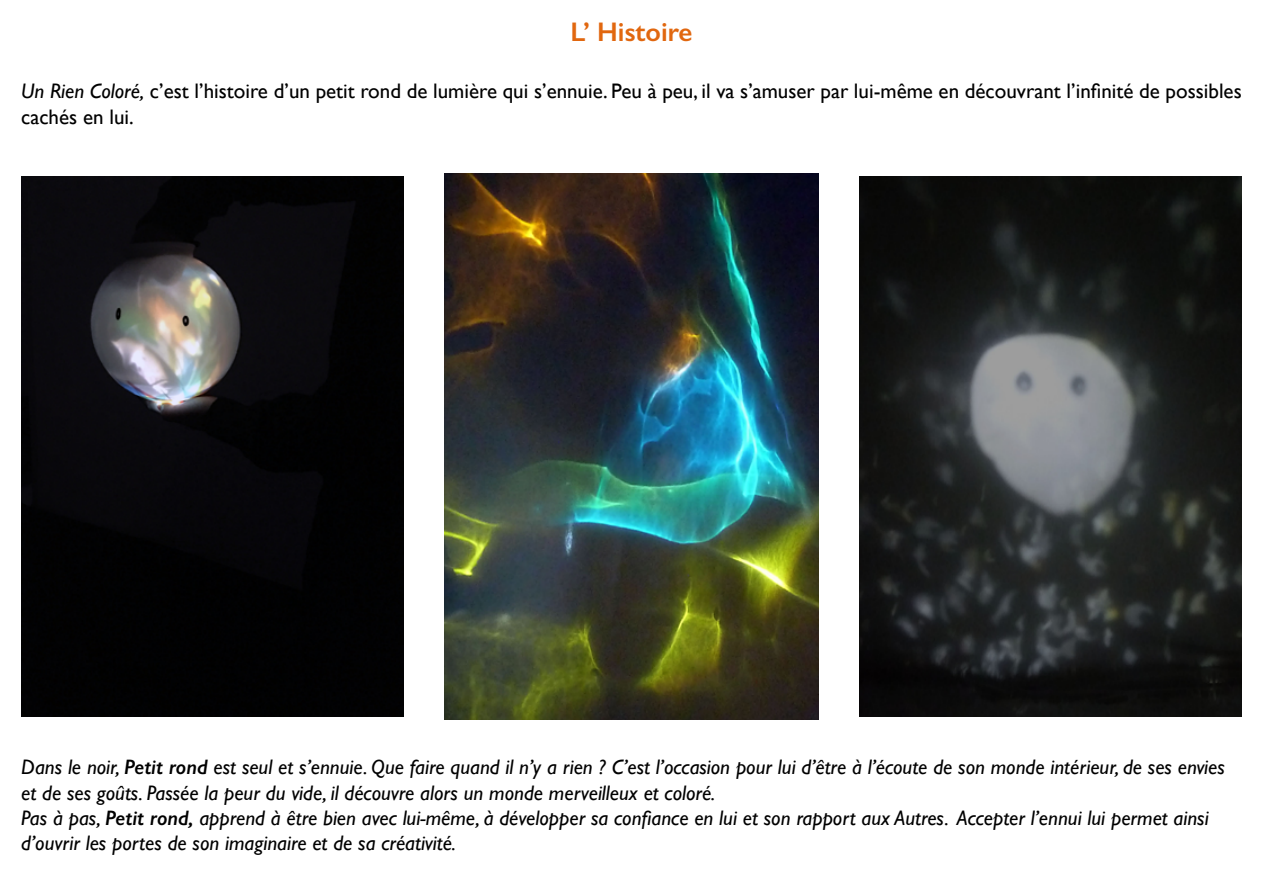
<style>
.page{position:relative;width:1263px;height:893px;background:#fff}
.page>*{position:absolute;margin:0;border:0;box-sizing:border-box;transform-origin:0 0}
.t1{font:600 27px "Gill Sans";color:#e1670f}
.t2{font:italic 21px/25.2px "Gill Sans";color:#000}
.t3{font:21px/25.2px "Gill Sans";color:#000}
.s1{font-style:italic}
.s2{font-weight:600}
</style>
<div class="page">
<img style="left:21px;top:176px;width:383px;height:540px">
<img style="left:859px;top:176px;width:383px;height:540px">
<img style="left:444px;top:174px;width:375px;height:545px">
<p class="t1" style="left:571px;top:15px;width:123px">L’ Histoire</p>
<p class="t3" style="left:21px;top:79px;width:1222px"><span class="s1">Un Rien Coloré,</span> c’est l’histoire d’un petit rond de lumière qui s’ennuie. Peu à peu, il va s’amuser par lui-même en découvrant l’infinité de possibles cachés en lui.</p>
<p class="t2" style="left:21px;top:754px;width:1205px">Dans le noir, <span class="s2">Petit rond</span> est seul et s’ennuie. Que faire quand il n’y a rien ? C’est l’occasion pour lui d’être à l’écoute de son monde intérieur, de ses envies et de ses goûts. Passée la peur du vide, il découvre alors un monde merveilleux et coloré.<br>Pas à pas, <span class="s2">Petit rond,</span> apprend à être bien avec lui-même, à développer sa confiance en lui et son rapport aux Autres. Accepter l’ennui lui permet ainsi d’ouvrir les portes de son imaginaire et de sa créativité.</p>
</div>
